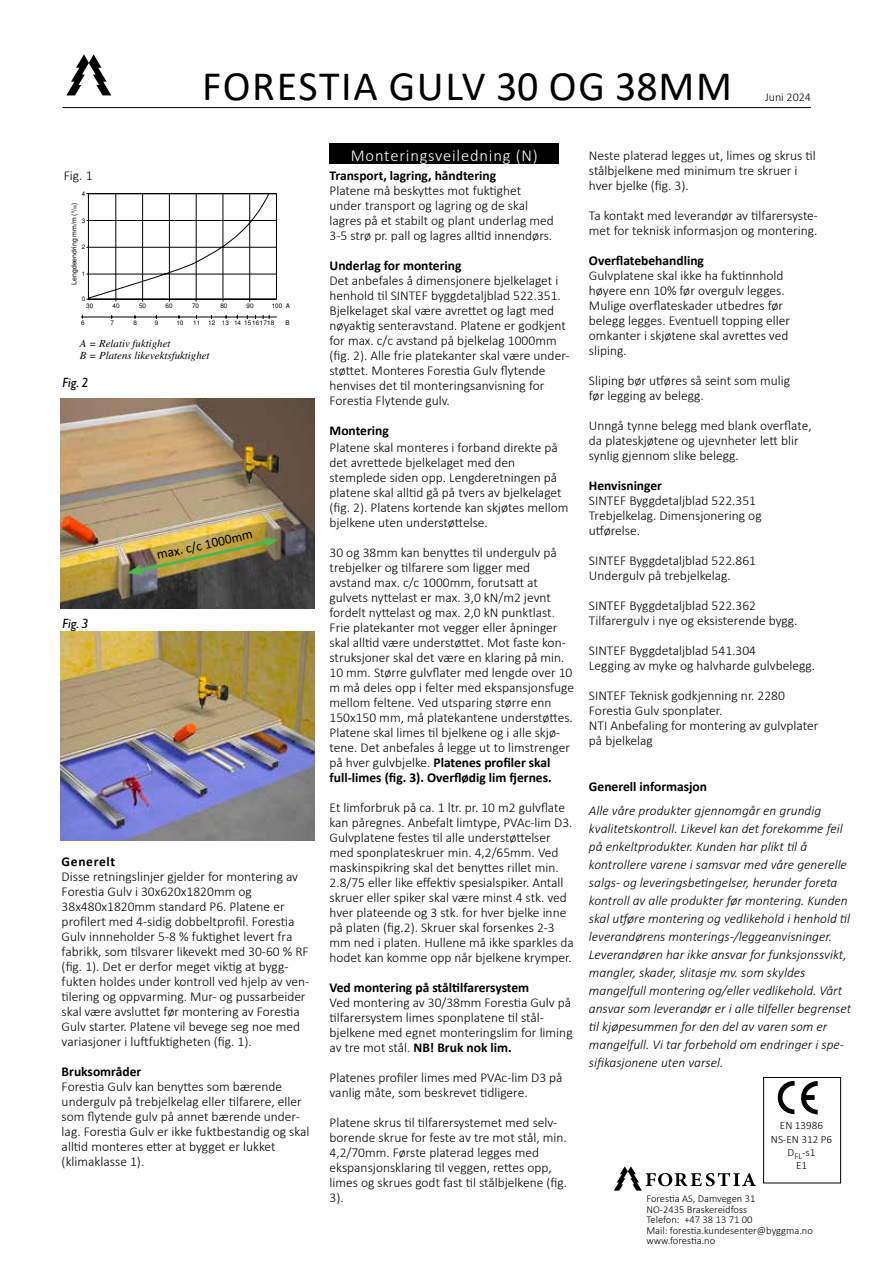
<style>
.page{position:relative;width:893px;height:1263px;background:#fff}
.page>*{position:absolute;margin:0;border:0;box-sizing:border-box;transform-origin:0 0}
.t1{font:42px "Calibri";letter-spacing:.04em;color:#000}
.t2{font:300 16.5px "Calibri";letter-spacing:.05em;color:#fff}
.t3{font:300 13.5px/15px "Calibri";color:#000}
.t4{font:italic 300 13.5px/18px "Calibri";color:#000}
.t5{font:700 13.5px "Calibri";color:#000}
.t6{font:13.5px "Calibri";color:#000}
.t7{font:italic 13.5px "Gill Sans Std";color:#000}
.t8{font:700 13.5px "Calibri";letter-spacing:.05em;color:#000}
.t9{font:300 12px "Calibri";color:#000}
.t10{font:300 11.1px/13.2px "Calibri";color:#000;text-align:center}
.t11{font:italic 10.8px/12.8px "Times";color:#000}
.t12{font:300 10.5px/10.5px "Calibri";color:#000}
.t13{font:6.9px "Helvetica";color:#000}
.t14{font:6.3px "Helvetica";color:#000}
.s1{font-size:3.6px}
.s2{color:#d12027}
.s3{font-weight:700}
</style>
<div class="page">
<div style="left:330px;top:144px;width:229px;height:20px;background:#000"></div>
<hr style="left:63px;top:107px;width:748px;height:1px;background:#000">
<svg style="left:66px;top:54px;width:45px;height:41px"></svg>
<svg style="left:86px;top:193px;width:191px;height:107px"></svg>
<hr style="left:116px;top:194px;width:1px;height:107px;background:#000">
<hr style="left:142px;top:194px;width:1px;height:107px;background:#000">
<hr style="left:169px;top:194px;width:1px;height:107px;background:#000">
<hr style="left:196px;top:194px;width:1px;height:107px;background:#000">
<hr style="left:223px;top:194px;width:1px;height:107px;background:#000">
<hr style="left:249px;top:194px;width:1px;height:107px;background:#000">
<hr style="left:81px;top:317px;width:196px;height:1px;background:#000">
<svg style="left:263px;top:315px;width:7px;height:4px"></svg>
<img style="left:60px;top:399px;width:255px;height:209px">
<img style="left:60px;top:631px;width:255px;height:210px">
<img style="left:127px;top:537px;width:151px;height:38px">
<svg style="left:614px;top:1166px;width:142px;height:24px"></svg>
<div style="left:763px;top:1077px;width:78px;height:106px;border:1px solid #000"></div>
<svg style="left:778px;top:1081px;width:40px;height:33px"></svg>
<h1 class="t1" style="left:202px;top:56px;width:531px">FORESTIA GULV 30 OG 38MM</h1>
<p class="t9" style="left:765px;top:89px;width:47px">Juni 2024</p>
<p class="t3" style="left:64px;top:168px;width:30px">Fig. 1</p>
<p class="t14" style="left:82px;top:190px;width:5px">4</p>
<p class="t14" style="left:82px;top:217px;width:5px">3</p>
<p class="t14" style="left:82px;top:243px;width:5px">2</p>
<p class="t14" style="left:82px;top:270px;width:5px">1</p>
<p class="t14" style="left:82px;top:295px;width:5px">0</p>
<p class="t13" style="left:70px;top:284px;width:83px;rotate:-90deg">Lengdeendring mm/m (<sup>0</sup>/<span class="s1">00</span>)</p>
<p class="t14" style="left:113px;top:302px;width:9px">40</p>
<p class="t14" style="left:139px;top:302px;width:9px">50</p>
<p class="t14" style="left:166px;top:302px;width:9px">60</p>
<p class="t14" style="left:192px;top:302px;width:9px">70</p>
<p class="t14" style="left:220px;top:302px;width:9px">80</p>
<p class="t14" style="left:247px;top:302px;width:9px">90</p>
<p class="t14" style="left:272px;top:302px;width:20px">100 A</p>
<p class="t11" style="left:80px;top:337px;width:131px">A = Relativ fuktighet<br>B = Platens likevektsfuktighet</p>
<p class="t14" style="left:86px;top:302px;width:9px">30</p>
<p class="t14" style="left:81px;top:319px;width:5px">6</p>
<p class="t14" style="left:244px;top:319px;width:32px">15 161718</p>
<p class="t14" style="left:110px;top:319px;width:5px">7</p>
<p class="t14" style="left:133px;top:319px;width:5px">8</p>
<p class="t14" style="left:155px;top:319px;width:5px">9</p>
<p class="t14" style="left:176px;top:319px;width:9px">10</p>
<p class="t14" style="left:193px;top:319px;width:49px">11 12 13 14</p>
<p class="t14" style="left:285px;top:319px;width:6px">B</p>
<p class="t7" style="left:63px;top:374px;width:28px">Fig. 2</p>
<p class="t7" style="left:63px;top:616px;width:28px">Fig. 3</p>
<p class="t6" style="left:155px;top:546px;width:99px;rotate:-13deg">max. c/c 1000mm</p>
<p class="t8" style="left:62px;top:852px;width:55px">Generelt</p>
<p class="t3" style="left:62px;top:869px;width:249px">Disse retningslinjer gjelder for montering av Forestia Gulv i 30x620x1820mm og 38x480x1820mm standard P6. Platene er profilert med 4-sidig dobbeltprofil. Forestia Gulv innneholder 5-8 % fuktighet levert fra fabrikk, som tilsvarer likevekt med 30-60 % RF (fig. 1). Det er derfor meget viktig at bygg&shy;fukten holdes under kontroll ved hjelp av ven&shy;tilering og oppvarming. Mur- og pussarbeider skal være avsluttet før montering av Forestia Gulv starter. Platene vil bevege seg noe med variasjoner i luftfuktigheten (fig. 1).</p>
<p class="t5" style="left:62px;top:1062px;width:81px">Bruksområder</p>
<p class="t3" style="left:62px;top:1079px;width:249px">Forestia Gulv kan benyttes som bærende undergulv på trebjelkelag eller tilfarere, eller som flytende gulv på annet bærende under&shy;lag. Forestia Gulv er ikke fuktbestandig og skal alltid monteres etter at bygget er lukket (klimaklasse 1).</p>
<p class="t2" style="left:351px;top:145px;width:189px">Monteringsveiledning (N)</p>
<p class="t5" style="left:330px;top:166px;width:168px">Transport, lagring, håndtering</p>
<p class="t3" style="left:330px;top:183px;width:226px">Platene må beskyttes mot fuktighet under transport og lagring og de skal lagres på et stabilt og plant underlag med 3-5 strø pr. pall og lagres alltid innendørs.</p>
<p class="t5" style="left:330px;top:256px;width:133px">Underlag for montering</p>
<p class="t3" style="left:330px;top:273px;width:242px">Det anbefales å dimensjonere bjelkelaget i henhold til SINTEF byggdetaljblad 522.351.<br>Bjelkelaget skal være avrettet og lagt med nøyaktig senteravstand. Platene er godkjent for max. c/c avstand på bjelkelag 1000mm (fig. 2). Alle frie platekanter skal være under&shy;støttet. Monteres Forestia Gulv flytende henvises det til monteringsanvisning for Forestia Flytende gulv.</p>
<p class="t5" style="left:330px;top:421px;width:61px">Montering</p>
<p class="t3" style="left:330px;top:440px;width:240px">Platene skal monteres i forband direkte på det avrettede bjelkelaget med den stemplede siden opp. Lengderetningen på platene skal alltid gå på tvers av bjelkelaget (fig. 2). Platens kortende kan skjøtes mellom bjelkene uten understøttelse.</p>
<p class="t3" style="left:330px;top:545px;width:246px">30 og 38mm kan benyttes til undergulv på trebjelker og tilfarere som ligger med avstand max. c/c 1000mm, forutsatt at gulvets nyttelast er max. 3,0 kN/m2 jevnt fordelt nyttelast og max. 2,0 kN punktlast<span class="s2">.<br></span>Frie platekanter mot vegger eller åpninger skal alltid være understøttet. Mot faste kon&shy;struksjoner skal det være en klaring på min.<br>10 mm. Større gulvflater med lengde over 10 m må deles opp i felter med ekspansjonsfuge mellom feltene. Ved utsparing større enn 150x150 mm, må platekantene understøttes.<br>Platene skal limes til bjelkene og i alle skjø&shy;tene. Det anbefales å legge ut to limstrenger på hver gulvbjelke. <span class="s3">Platenes profiler skal full-limes (fig. 3). Overflødig lim fjernes.</span></p>
<p class="t3" style="left:330px;top:800px;width:246px">Et limforbruk på ca. 1 ltr. pr. 10 m2 gulvflate kan påregnes. Anbefalt limtype, PVAc-lim D3.<br>Gulvplatene festes til alle understøttelser med sponplateskruer min. 4,2/65mm. Ved maskinspikring skal det benyttes rillet min.<br>2.8/75 eller like effektiv spesialspiker. Antall skruer eller spiker skal være minst 4 stk. ved hver plateende og 3 stk. for hver bjelke inne på platen (fig.2). Skruer skal forsenkes 2-3 mm ned i platen. Hullene må ikke sparkles da hodet kan komme opp når bjelkene krymper.</p>
<p class="t5" style="left:330px;top:978px;width:201px">Ved montering på ståltilfarersystem</p>
<p class="t3" style="left:330px;top:995px;width:245px">Ved montering av 30/38mm Forestia Gulv på tilfarersystem limes sponplatene til stål&shy;bjelkene med egnet monteringslim for liming av tre mot stål. <span class="s3">NB! Bruk nok lim.</span></p>
<p class="t3" style="left:330px;top:1070px;width:235px">Platenes profiler limes med PVAc-lim D3 på vanlig måte, som beskrevet tidligere.</p>
<p class="t3" style="left:330px;top:1115px;width:239px">Platene skrus til tilfarersystemet med selv&shy;borende skrue for feste av tre mot stål, min.<br>4,2/70mm. Første platerad legges med ekspansjonsklaring til veggen, rettes opp, limes og skrues godt fast til stålbjelkene (fig.<br>3).</p>
<p class="t3" style="left:589px;top:148px;width:228px">Neste platerad legges ut, limes og skrus til stålbjelkene med minimum tre skruer i hver bjelke (fig. 3).</p>
<p class="t3" style="left:589px;top:208px;width:231px">Ta kontakt med leverandør av tilfarersyste&shy;met for teknisk informasjon og montering.</p>
<p class="t5" style="left:589px;top:251px;width:117px">Overflatebehandling</p>
<p class="t3" style="left:589px;top:268px;width:203px">Gulvplatene skal ikke ha fuktinnhold høyere enn 10% før overgulv legges.<br>Mulige overflateskader utbedres før belegg legges. Eventuell topping eller omkanter i skjøtene skal avrettes ved sliping.</p>
<p class="t3" style="left:589px;top:373px;width:203px">Sliping bør utføres så seint som mulig før legging av belegg.</p>
<p class="t3" style="left:589px;top:418px;width:224px">Unngå tynne belegg med blank overflate, da plateskjøtene og ujevnheter lett blir synlig gjennom slike belegg.</p>
<p class="t5" style="left:589px;top:476px;width:75px">Henvisninger</p>
<p class="t3" style="left:589px;top:493px;width:174px">SINTEF Byggdetaljblad 522.351<br>Trebjelkelag. Dimensjonering og utførelse.</p>
<p class="t3" style="left:589px;top:553px;width:169px">SINTEF Byggdetaljblad 522.861<br>Undergulv på trebjelkelag.</p>
<p class="t3" style="left:589px;top:598px;width:210px">SINTEF Byggdetaljblad 522.362<br>Tilfarergulv i nye og eksisterende bygg.</p>
<p class="t3" style="left:589px;top:643px;width:228px">SINTEF Byggdetaljblad 541.304<br>Legging av myke og halvharde gulvbelegg.</p>
<p class="t3" style="left:589px;top:688px;width:231px">SINTEF Teknisk godkjenning nr. 2280<br>Forestia Gulv sponplater.<br>NTI Anbefaling for montering av gulvplater på bjelkelag</p>
<p class="t5" style="left:589px;top:777px;width:120px">Generell informasjon</p>
<p class="t4" style="left:589px;top:801px;width:264px">Alle våre produkter gjennomgår en grundig kvalitetskontroll. Likevel kan det forekomme feil på enkeltprodukter. Kunden har plikt til å kontrollere varene i samsvar med våre generelle salgs- og leveringsbetingelser, herunder foreta kontroll av alle produkter før montering. Kunden skal utføre montering og vedlikehold i henhold til leverandørens monterings-/leggeanvisninger.<br>Leverandøren har ikke ansvar for funksjonssvikt, mangler, skader, slitasje mv. som skyldes mangelfull montering og/eller vedlikehold. Vårt ansvar som leverandør er i alle tilfeller begrenset til kjøpesummen for den del av varen som er mangelfull. Vi tar forbehold om endringer i spe&shy;sifikasjonene uten varsel.</p>
<p class="t10" style="left:771px;top:1119px;width:63px">EN 13986<br>NS-EN 312 P6<br>D<sub>FL</sub>-s1<br>E1</p>
<p class="t12" style="left:646px;top:1193px;width:168px">Forestia AS, Damvegen 31<br>NO-2435 Braskereidfoss<br>Telefon: +47 38 13 71 00<br>Mail: forestia.kundesenter@byggma.no www.forestia.no</p>
</div>
